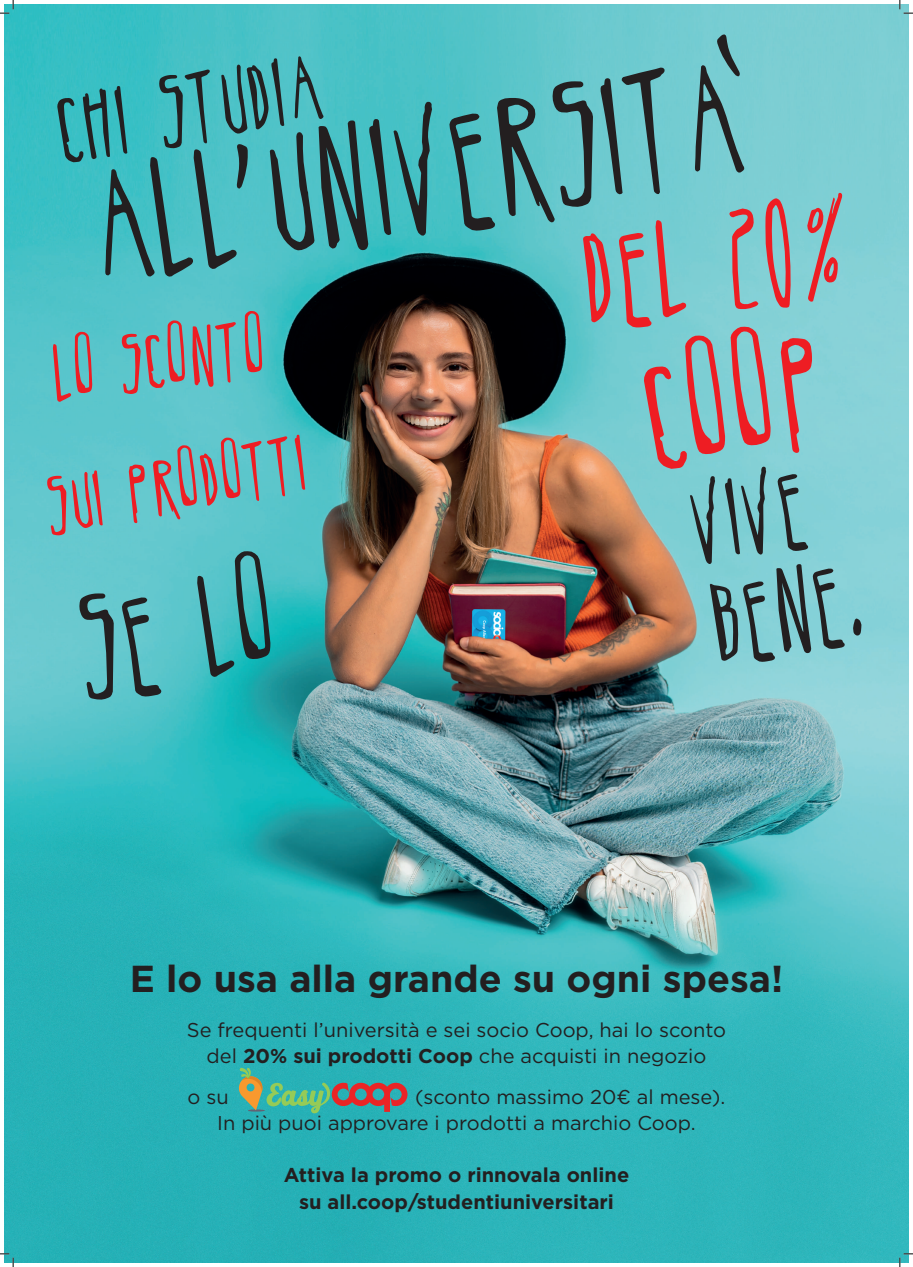
<style>
.page{position:relative;width:913px;height:1267px;background:#fff}
.page>*{position:absolute;margin:0;border:0;box-sizing:border-box;transform-origin:0 0}
.t1{font:149.38px "Belizarius";color:#231f20}
.t2{font:139px "Belizarius";color:#ee1d23}
.t3{font:126.38px "Belizarius";color:#231f20}
.t4{font:120.56px "Belizarius";color:#ee1d23}
.t5{font:102.56px "Belizarius";color:#231f20}
.t6{font:98.06px "Belizarius";color:#231f20}
.t7{font:87.19px "Belizarius";color:#231f20}
.t8{font:71.62px "Belizarius";color:#ee1d23}
.t9{font:70.88px "Belizarius";color:#ee1d23}
.t10{font:700 37.5px "Gotham";color:#231f20}
.t11{font:20px/26.2px "Gotham";color:#231f20;text-align:center}
.t12{font:700 20px/26.2px "Gotham";color:#231f20;text-align:center}
.s1{font-weight:700}
</style>
<div class="page">
<img style="left:4px;top:4px;width:904px;height:1258px">
<svg style="left:237px;top:1067px;width:170px;height:46px"></svg>
<svg style="left:0;top:0;width:14px;height:14px"></svg>
<svg style="left:0;top:1253px;width:14px;height:13px"></svg>
<svg style="left:899px;top:0;width:13px;height:14px"></svg>
<svg style="left:899px;top:1253px;width:13px;height:13px"></svg>
<h1 class="t1" style="left:81px;top:140px;width:673px;rotate:-10deg">all’universita‘</h1>
<h3 class="t7" style="left:51px;top:80px;width:269px;rotate:-10deg">chi studia</h3>
<h3 class="t4" style="left:576px;top:207px;width:272px;rotate:-7deg">del 20%</h3>
<h3 class="t8" style="left:49px;top:331px;width:218px;rotate:-7deg">lo sconto</h3>
<h2 class="t2" style="left:633px;top:338px;width:186px;rotate:-11deg">Coop</h2>
<h3 class="t9" style="left:40px;top:465px;width:268px;rotate:-10deg">sui prodotti</h3>
<h3 class="t3" style="left:64px;top:576px;width:205px;rotate:-11deg">se lo</h3>
<h3 class="t6" style="left:684px;top:466px;width:119px;rotate:-10deg">vive</h3>
<h3 class="t5" style="left:702px;top:563px;width:159px;rotate:-11deg">bene.</h3>
<h3 class="t10" style="left:130px;top:953px;width:654px">E lo usa alla grande su ogni spesa!</h3>
<p class="t11" style="left:187px;top:1016px;width:540px">Se frequenti l’università e sei socio Coop, hai lo sconto del <span class="s1">20% sui prodotti Coop</span> che acquisti in negozio</p>
<p class="t11" style="left:187px;top:1083px;width:43px">o su</p>
<p class="t11" style="left:217px;top:1083px;width:509px;text-align:left;text-indent:198px">(sconto massimo 20€ al mese).<br>In più puoi approvare i prodotti a marchio Coop.</p>
<p class="t12" style="left:283px;top:1162px;width:347px">Attiva la promo o rinnovala online su all.coop/studentiuniversitari</p>
</div>
